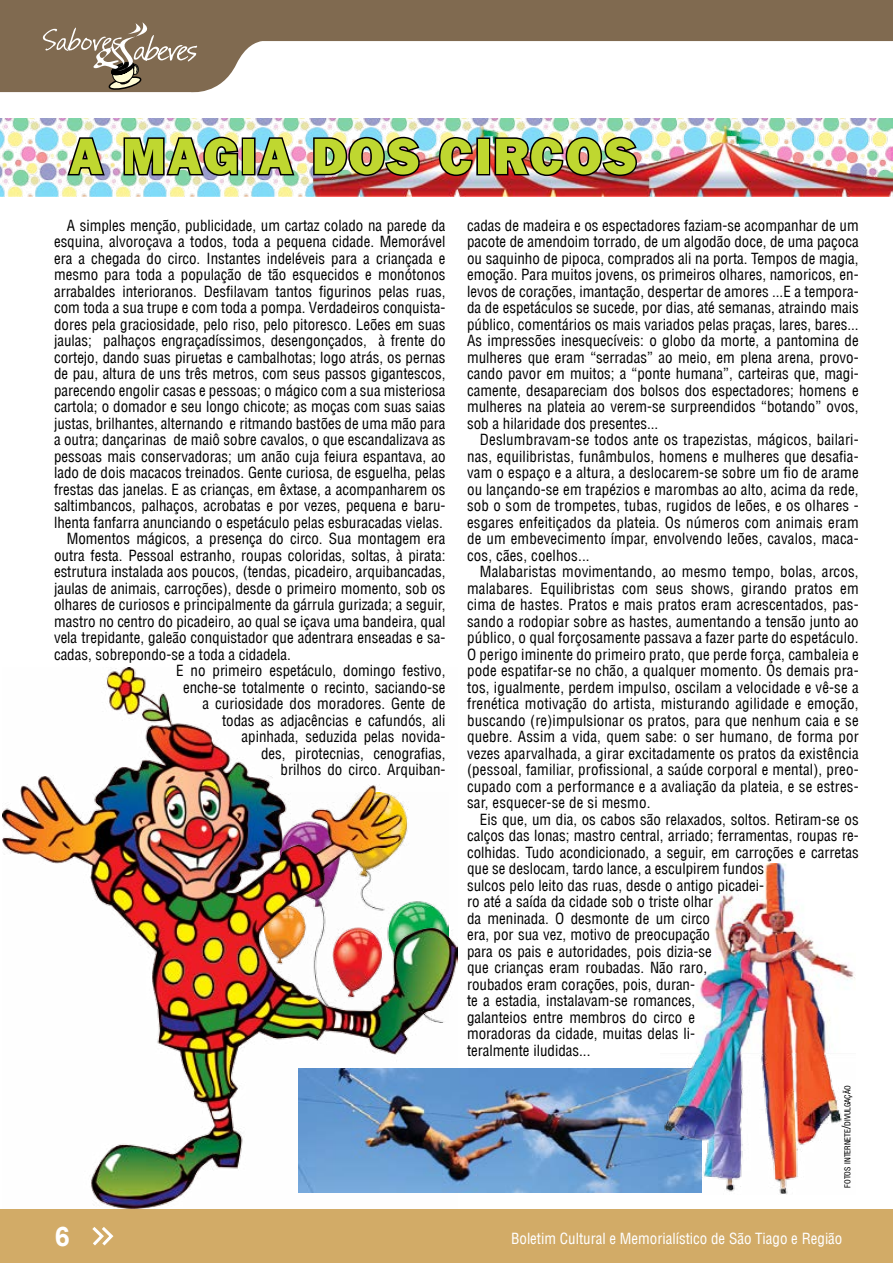
<style>
.page{position:relative;width:893px;height:1263px;background:#fff}
.page>*{position:absolute;margin:0;border:0;box-sizing:border-box;transform-origin:0 0}
.t1{font:51px "Frankfurt Gothic Heavy Plain";letter-spacing:.04em;color:#bfd730}
.t2{font:700 27px "Arial";color:#fff}
.t3{font:condensed 15px/16.5px "Helvetica LT";color:#000;text-align:justify}
.t4{font:condensed 15px "Helvetica LT";color:#fff}
.t5{font:condensed 8.4px "Helvetica Neue LT Pro";color:#000}
.s1{font-size:12px}
</style>
<div class="page">
<div style="left:0;top:1209px;width:893px;height:54px;background:#d2ab67"></div>
<svg style="left:92px;top:1227px;width:22px;height:19px"></svg>
<svg style="left:0;top:0;width:893px;height:93px;fill:#806a50"></svg>
<svg style="left:43px;top:22px;width:154px;height:70px;background:#8d7a64"></svg>
<img style="left:3px;top:667px;width:454px;height:541px">
<img style="left:0;top:118px;width:893px;height:78px">
<img style="left:298px;top:1069px;width:363px;height:123px">
<img style="left:661px;top:864px;width:194px;height:331px">
<svg style="left:65px;top:136px;width:42px;height:42px"></svg>
<img style="left:122px;top:125px;width:118px;height:53px">
<div style="left:242px;top:137px;width:14px;height:38px;border:3px solid #000"></div>
<svg style="left:255px;top:136px;width:41px;height:42px"></svg>
<img style="left:312px;top:135px;width:110px;height:62px">
<img style="left:437px;top:135px;width:37px;height:43px">
<div style="left:476px;top:137px;width:14px;height:38px;border:3px solid #000"></div>
<img style="left:493px;top:135px;width:146px;height:62px">
<h1 class="t1" style="left:69px;top:126px;width:570px">A MAGIA DOS CIRCOS</h1>
<p class="t3" style="left:67px;top:217px;width:380px">A simples menção, publicidade, um cartaz colado na parede da</p>
<p class="t3" style="left:54px;top:233px;width:393px">esquina, alvoroçava a todos, toda a pequena cidade. Memorável</p>
<p class="t3" style="left:54px;top:250px;width:393px">era a chegada do circo. Instantes indeléveis para a criançada e</p>
<p class="t3" style="left:54px;top:266px;width:393px">mesmo para toda a população de tão esquecidos e monótonos</p>
<p class="t3" style="left:54px;top:283px;width:393px">arrabaldes interioranos. Desfilavam tantos figurinos pelas ruas,</p>
<p class="t3" style="left:54px;top:299px;width:393px">com toda a sua trupe e com toda a pompa. Verdadeiros conquista-</p>
<p class="t3" style="left:54px;top:316px;width:393px">dores pela graciosidade, pelo riso, pelo pitoresco. Leões em suas</p>
<p class="t3" style="left:54px;top:332px;width:393px">jaulas; palhaços engraçadíssimos, desengonçados, à frente do</p>
<p class="t3" style="left:54px;top:349px;width:393px">cortejo, dando suas piruetas e cambalhotas; logo atrás, os pernas</p>
<p class="t3" style="left:54px;top:365px;width:393px">de pau, altura de uns três metros, com seus passos gigantescos,</p>
<p class="t3" style="left:54px;top:382px;width:393px">parecendo engolir casas e pessoas; o mágico com a sua misteriosa</p>
<p class="t3" style="left:54px;top:398px;width:393px">cartola; o domador e seu longo chicote; as moças com suas saias</p>
<p class="t3" style="left:54px;top:415px;width:393px">justas, brilhantes, alternando e ritmando bastões de uma mão para</p>
<p class="t3" style="left:54px;top:431px;width:393px">a outra; dançarinas de maiô sobre cavalos, o que escandalizava as</p>
<p class="t3" style="left:54px;top:448px;width:393px">pessoas mais conservadoras; um anão cuja feiura espantava, ao</p>
<p class="t3" style="left:54px;top:464px;width:393px">lado de dois macacos treinados. Gente curiosa, de esguelha, pelas</p>
<p class="t3" style="left:54px;top:481px;width:393px">frestas das janelas. E as crianças, em êxtase, a acompanharem os</p>
<p class="t3" style="left:54px;top:497px;width:393px">saltimbancos, palhaços, acrobatas e por vezes, pequena e baru-</p>
<p class="t3" style="left:54px;top:514px;width:390px">lhenta fanfarra anunciando o espetáculo pelas esburacadas vielas.</p>
<p class="t3" style="left:67px;top:530px;width:380px">Momentos mágicos, a presença do circo. Sua montagem era</p>
<p class="t3" style="left:54px;top:547px;width:393px">outra festa. Pessoal estranho, roupas coloridas, soltas, à pirata:</p>
<p class="t3" style="left:54px;top:563px;width:393px">estrutura instalada aos poucos, (tendas, picadeiro, arquibancadas,</p>
<p class="t3" style="left:54px;top:580px;width:393px">jaulas de animais, carroções), desde o primeiro momento, sob os</p>
<p class="t3" style="left:54px;top:596px;width:393px">olhares de curiosos e principalmente da gárrula gurizada; a seguir,</p>
<p class="t3" style="left:54px;top:613px;width:393px">mastro no centro do picadeiro, ao qual se içava uma bandeira, qual</p>
<p class="t3" style="left:54px;top:629px;width:393px">vela trepidante, galeão conquistador que adentrara enseadas e sa-</p>
<p class="t3" style="left:54px;top:646px;width:238px">cadas, sobrepondo-se a toda a cidadela.</p>
<p class="t3" style="left:176px;top:662px;width:271px">E no primeiro espetáculo, domingo festivo,</p>
<p class="t3" style="left:183px;top:679px;width:264px">enche-se totalmente o recinto, saciando-se</p>
<p class="t3" style="left:203px;top:695px;width:244px">a curiosidade dos moradores. Gente de</p>
<p class="t3" style="left:222px;top:712px;width:225px">todas as adjacências e cafundós, ali</p>
<p class="t3" style="left:242px;top:728px;width:205px">apinhada, seduzida pelas novida-</p>
<p class="t3" style="left:261px;top:745px;width:186px">des, pirotecnias, cenografias,</p>
<p class="t3" style="left:281px;top:761px;width:166px">brilhos do circo. Arquiban-</p>
<p class="t3" style="left:467px;top:217px;width:393px">cadas de madeira e os espectadores faziam-se acompanhar de um pacote de amendoim torrado, de um algodão doce, de uma paçoca ou saquinho de pipoca, comprados ali na porta. Tempos de magia, emoção. Para muitos jovens, os primeiros olhares, namoricos, en&shy;levos de corações, imantação, despertar de amores ...E a tempora&shy;da de espetáculos se sucede, por dias, até semanas, atraindo mais público, comentários os mais variados pelas praças, lares, bares...<br>As impressões inesquecíveis: o globo da morte, a pantomina de mulheres que eram “serradas” ao meio, em plena arena, provo&shy;cando pavor em muitos; a “ponte humana”, carteiras que, magi&shy;camente, desapareciam dos bolsos dos espectadores; homens e mulheres na plateia ao verem-se surpreendidos “botando” ovos, sob a hilaridade dos presentes...</p>
<p class="t3" style="left:467px;top:431px;width:393px;text-indent:13px">Deslumbravam-se todos ante os trapezistas, mágicos, bailari&shy;nas, equilibristas, funâmbulos, homens e mulheres que desafia&shy;vam o espaço e a altura, a deslocarem-se sobre um fio de arame ou lançando-se em trapézios e marombas ao alto, acima da rede, sob o som de trompetes, tubas, rugidos de leões, e os olhares - esgares enfeitiçados da plateia. Os números com animais eram de um embevecimento ímpar, envolvendo leões, cavalos, maca&shy;cos, cães, coelhos...</p>
<p class="t3" style="left:467px;top:563px;width:393px;text-indent:13px">Malabaristas movimentando, ao mesmo tempo, bolas, arcos, malabares. Equilibristas com seus shows, girando pratos em cima de hastes. Pratos e mais pratos eram acrescentados, pas&shy;sando a rodopiar sobre as hastes, aumentando a tensão junto ao público, o qual forçosamente passava a fazer parte do espetáculo.<br>O perigo iminente do primeiro prato, que perde força, cambaleia e pode espatifar-se no chão, a qualquer momento. Os demais pra&shy;tos, igualmente, perdem impulso, oscilam a velocidade e vê-se a frenética motivação do artista, misturando agilidade e emoção, buscando (re)impulsionar os pratos, para que nenhum caia e se quebre. Assim a vida, quem sabe: o ser humano, de forma por vezes aparvalhada, a girar excitadamente os pratos da existência (pessoal, familiar, profissional, a saúde corporal e mental), preo&shy;cupado com a performance e a avaliação da plateia, e se estres&shy;sar, esquecer-se de si mesmo.</p>
<p class="t3" style="left:467px;top:811px;width:393px;text-align:left;text-indent:13px">Eis que, um dia, os cabos são relaxados, soltos. Retiram-se os calços das lonas; mastro central, arriado; ferramentas, roupas re&shy;colhidas. Tudo acondicionado, a seguir, em carroções e carretas que se deslocam, tardo lance, a esculpirem fundos<br>sulcos pelo leito das ruas, desde o antigo picadei-<br>ro até a saída da cidade sob o triste olhar<br>da meninada. O desmonte de um circo<br>era, por sua vez, motivo de preocupação<br>para os pais e autoridades, pois dizia-se<br>que crianças eram roubadas. Não raro,<br>roubados eram corações, pois, duran-<br>te a estadia, instalavam-se romances,<br>galanteios entre membros do circo e<br>moradoras da cidade, muitas delas li-<br>teralmente iludidas...</p>
<p class="t5" style="left:842px;top:1188px;width:104px;rotate:-90deg">fotos internete<span class="s1">/</span>divulgação</p>
<h2 class="t2" style="left:55px;top:1217px;width:17px">6</h2>
<p class="t4" style="left:511px;top:1229px;width:333px">Boletim Cultural e Memorialístico de São Tiago e Região</p>
</div>
